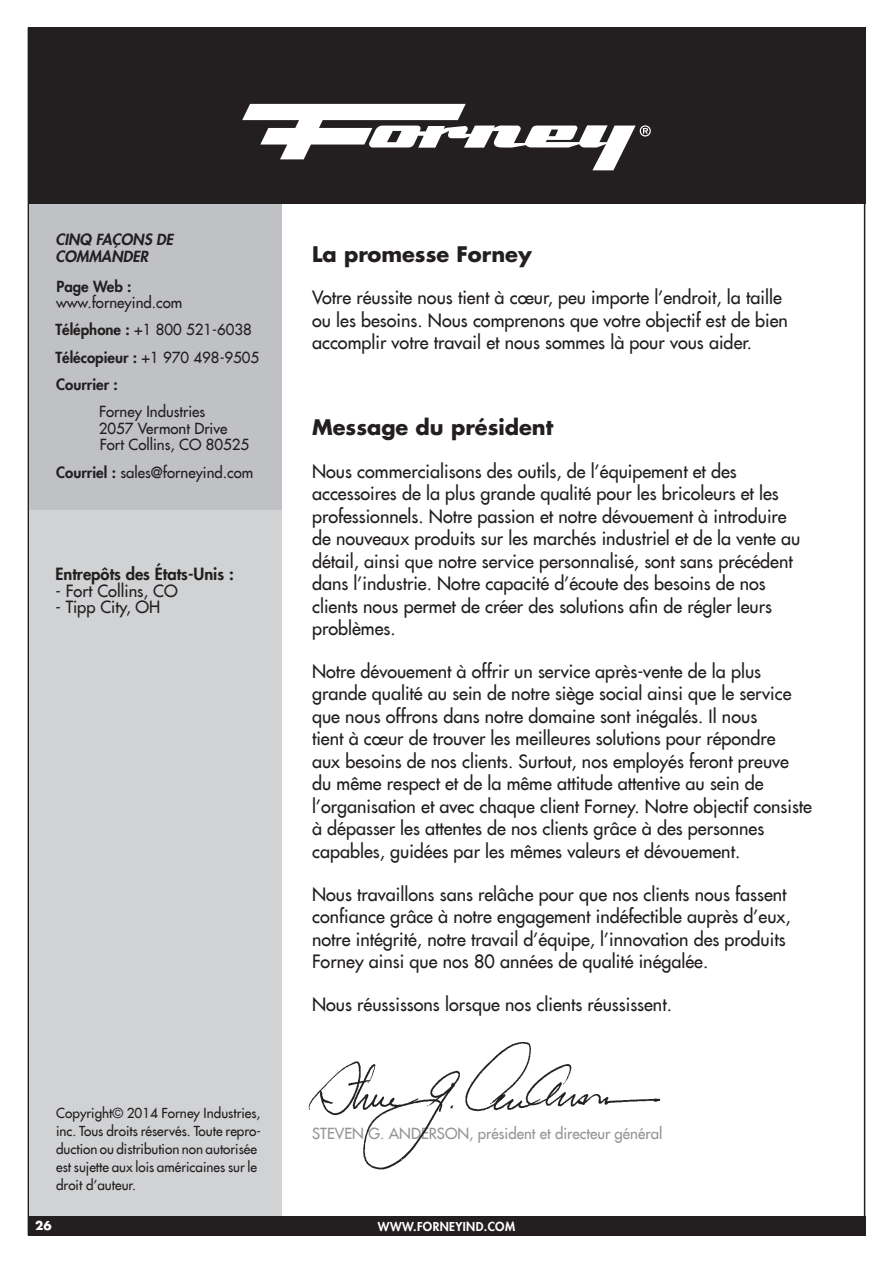
<style>
.page{position:relative;width:893px;height:1263px;background:#fff}
.page>*{position:absolute;margin:0;border:0;box-sizing:border-box;transform-origin:0 0}
.t1{font:700 21px "Futura LT";color:#231f20}
.t2{font:18px/22.5px "Futura LT";color:#231f20}
.t3{font:16.5px "Futura LT";color:#231f20}
.t4{font:800 16.5px "Futura LT";color:#231f20}
.t5{font:15px/27.3px "Futura LT";color:#231f20}
.t6{font:15px "Futura LT";color:#939598}
.t7{font:italic 800 15px/16.5px "Futura LT";color:#231f20}
.t8{font:800 15px "Futura LT";color:#231f20}
.t9{font:13.5px/18px "Futura LT";color:#231f20}
.t10{font:800 12px "Futura LT";letter-spacing:.03em;color:#fff}
.t11{font:700 12px "Futura LT";color:#fff}
.s1{font-weight:800}
</style>
<div class="page">
<div style="left:28px;top:1216px;width:837px;height:19px;background:#231f20"></div>
<div style="left:29px;top:204px;width:253px;height:1012px;background:#d1d2d4"></div>
<div style="left:29px;top:204px;width:253px;height:306px;background:#c0c1c4"></div>
<div style="left:28px;top:28px;width:837px;height:176px;background:#231f20"></div>
<img style="left:308px;top:1042px;width:353px;height:128px">
<svg style="left:242px;top:104px;width:409px;height:66px"></svg>
<p class="t7" style="left:55px;top:231px;width:119px">CINQ FAÇONS DE<br>COMMANDER</p>
<p class="t8" style="left:56px;top:276px;width:77px">Page Web :</p>
<p class="t5" style="left:55px;top:289px;width:205px">www.forneyind.com<br><span class="s1">Téléphone :</span> +1 800 521-6038<br><span class="s1">Télécopieur :</span> +1 970 498-9505<br><span class="s1">Courrier :</span></p>
<p class="t5" style="left:99px;top:403px;width:152px;line-height:16.5px">Forney Industries<br>2057 Vermont Drive<br>Fort Collins, CO 80525</p>
<p class="t5" style="left:56px;top:458px;width:199px"><span class="s1">Courriel :</span> sales@forneyind.com</p>
<p class="t4" style="left:56px;top:563px;width:180px">Entrepôts des États-Unis :</p>
<p class="t3" style="left:56px;top:580px;width:124px">- Fort Collins, CO</p>
<p class="t3" style="left:56px;top:596px;width:106px">- Tipp City, OH</p>
<p class="t9" style="left:56px;top:1104px;width:206px">Copyright© 2014 Forney Industries, inc. Tous droits réservés. Toute repro&shy;duction ou distribution non autorisée est sujette aux lois américaines sur le droit d’auteur.</p>
<p class="t1" style="left:312px;top:240px;width:221px">La promesse Forney</p>
<p class="t2" style="left:312px;top:286px;width:477px">Votre réussite nous tient à cœur, peu importe l’endroit, la taille ou les besoins. Nous comprenons que votre objectif est de bien accomplir votre travail et nous sommes là pour vous aider.</p>
<p class="t1" style="left:312px;top:413px;width:243px">Message du président</p>
<p class="t2" style="left:312px;top:460px;width:490px">Nous commercialisons des outils, de l’équipement et des accessoires de la plus grande qualité pour les bricoleurs et les professionnels. Notre passion et notre dévouement à introduire de nouveaux produits sur les marchés industriel et de la vente au détail, ainsi que notre service personnalisé, sont sans précédent dans l’industrie. Notre capacité d’écoute des besoins de nos clients nous permet de créer des solutions afin de régler leurs problèmes.</p>
<p class="t2" style="left:312px;top:660px;width:501px">Notre dévouement à offrir un service après-vente de la plus grande qualité au sein de notre siège social ainsi que le service que nous offrons dans notre domaine sont inégalés. Il nous<br>tient à cœur de trouver les meilleures solutions pour répondre<br>aux besoins de nos clients. Surtout, nos employés feront preuve du même respect et de la même attitude attentive au sein de l’organisation et avec chaque client Forney. Notre objectif consiste à dépasser les attentes de nos clients grâce à des personnes capables, guidées par les mêmes valeurs et dévouement.</p>
<p class="t2" style="left:312px;top:883px;width:480px">Nous travaillons sans relâche pour que nos clients nous fassent confiance grâce à notre engagement indéfectible auprès d’eux, notre intégrité, notre travail d’équipe, l’innovation des produits Forney ainsi que nos 80 années de qualité inégalée.</p>
<p class="t2" style="left:312px;top:993px;width:361px">Nous réussissons lorsque nos clients réussissent.</p>
<p class="t6" style="left:312px;top:1124px;width:352px">STEVEN G. ANDERSON, président et directeur général</p>
<p class="t11" style="left:35px;top:1218px;width:18px">26</p>
<p class="t10" style="left:378px;top:1218px;width:139px">WWW.FORNEYIND.COM</p>
</div>
